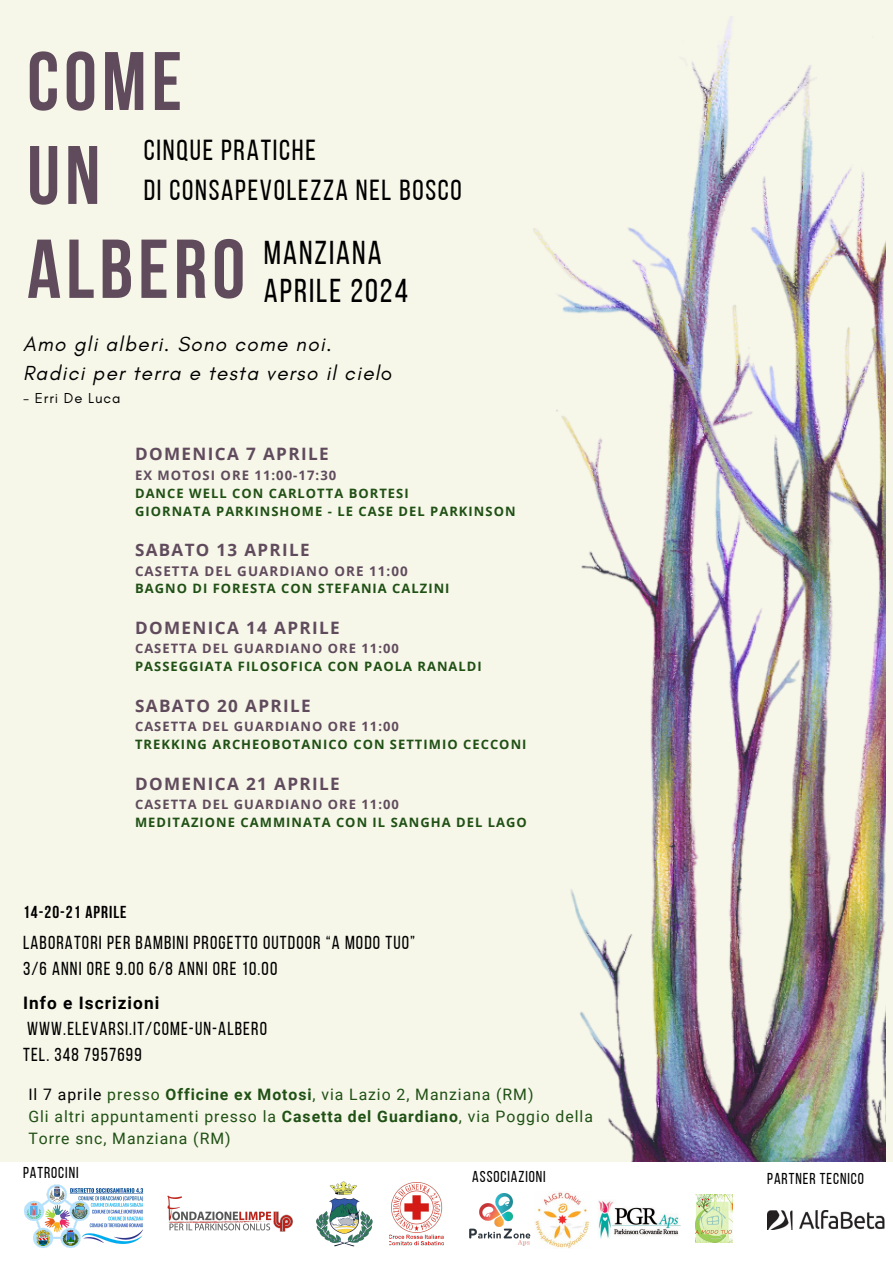
<style>
.page{position:relative;width:893px;height:1263px;background:#f6f6e9}
.page>*{position:absolute;margin:0;border:0;box-sizing:border-box;transform-origin:0 0}
.t1{font:700 83.25px "Bebas Neue";letter-spacing:.06em;color:#604b5d}
.t2{font:700 82.72px/93.9px "Bebas Neue";letter-spacing:.06em;color:#604b5d}
.t3{font:33px/38.2px "Bebas Neue";letter-spacing:.06em;color:#000}
.t4{font:28.95px/39.9px "Bebas Neue";letter-spacing:.06em;color:#000}
.t5{font:italic 20.77px/28.7px "Glacial Indifference";letter-spacing:.06em;color:#000}
.t6{font:18.75px/25.9px "Bebas Neue";letter-spacing:.06em;color:#000}
.t7{font:700 17.25px "Roboto";letter-spacing:.06em;color:#000}
.t8{font:700 17.25px "Bebas Neue";letter-spacing:.06em;color:#000}
.t9{font:700 17.1px "Open Sans";letter-spacing:.08em;color:#604b5d}
.t10{font:700 17.02px "Open Sans";letter-spacing:.08em;color:#604b5d}
.t11{font:15.75px/21.9px "Roboto";letter-spacing:.06em;color:#1f5014}
.t12{font:15.75px "Bebas Neue";letter-spacing:.06em;color:#000}
.t13{font:14.77px "Glacial Indifference";letter-spacing:.06em;color:#000}
.t14{font:700 13.42px "Open Sans";letter-spacing:.08em;color:#604b5d}
.t15{font:700 13.05px "Open Sans";letter-spacing:.08em;color:#604b5d}
.t16{font:700 12.98px "Open Sans";letter-spacing:.08em;color:#1f5014}
.t17{font:700 12.98px "Open Sans";letter-spacing:.08em;color:#604b5d}
.s1{font-style:normal}
.s2{color:#000}
.s3{font-weight:700}
</style>
<div class="page">
<img style="left:533px;top:19px;width:352px;height:1143px">
<div style="left:0;top:1162px;width:893px;height:101px;background:#fff"></div>
<img style="left:389px;top:1183px;width:54px;height:62px">
<img style="left:767px;top:1210px;width:118px;height:19px">
<img style="left:24px;top:1184px;width:120px;height:64px">
<img style="left:316px;top:1181px;width:57px;height:66px">
<img style="left:598px;top:1200px;width:82px;height:39px">
<img style="left:535px;top:1191px;width:56px;height:57px">
<img style="left:469px;top:1193px;width:62px;height:53px">
<img style="left:167px;top:1195px;width:125px;height:37px">
<img style="left:695px;top:1194px;width:38px;height:48px">
<p class="t2" style="left:27px;top:42px;width:156px">COME<br>UN</p>
<p class="t1" style="left:27px;top:235px;width:219px">ALBERO</p>
<h6 class="t4" style="left:144px;top:133px;width:320px">CINQUE PRATICHE<br>DI CONSAPEVOLEZZA NEL BOSCO</h6>
<p class="t3" style="left:264px;top:237px;width:145px">MANZIANA<br>APRILE 2024</p>
<p class="t5" style="left:23px;top:330px;width:370px">Amo gli alberi. Sono come noi.<br>Radici per terra e testa verso il ciel<span class="s1">o</span></p>
<p class="t13" style="left:23px;top:389px;width:99px">- Erri De Luca</p>
<h1 class="t9" style="left:135px;top:442px;width:195px">DOMENICA 7 APRILE</h1>
<p class="t15" style="left:135px;top:466px;width:203px">EX MOTOSI ORE 11:00-17:30</p>
<p class="t16" style="left:135px;top:484px;width:275px">DANCE WELL CON CARLOTTA BORTESI</p>
<p class="t16" style="left:135px;top:502px;width:382px">GIORNATA PARKINSHOME - LE CASE DEL PARKINSON</p>
<p class="t10" style="left:135px;top:537px;width:176px">SABATO 13 APRILE</p>
<p class="t14" style="left:135px;top:562px;width:274px">CASETTA DEL GUARDIANO ORE 11:00</p>
<p class="t16" style="left:135px;top:579px;width:316px">BAGNO DI FORESTA CON STEFANIA CALZINI</p>
<p class="t9" style="left:135px;top:616px;width:206px">DOMENICA 14 APRILE</p>
<p class="t17" style="left:135px;top:639px;width:265px">CASETTA DEL GUARDIANO ORE 11:00</p>
<p class="t16" style="left:135px;top:657px;width:348px">PASSEGGIATA FILOSOFICA CON PAOLA RANALDI</p>
<p class="t9" style="left:135px;top:694px;width:177px">SABATO 20 APRILE</p>
<p class="t17" style="left:135px;top:717px;width:265px">CASETTA DEL GUARDIANO ORE 11:00</p>
<p class="t16" style="left:135px;top:735px;width:393px">TREKKING ARCHEOBOTANICO CON SETTIMIO CECCONI</p>
<p class="t9" style="left:135px;top:771px;width:206px">DOMENICA 21 APRILE</p>
<p class="t17" style="left:135px;top:795px;width:265px">CASETTA DEL GUARDIANO ORE 11:00</p>
<p class="t16" style="left:135px;top:813px;width:393px">MEDITAZIONE CAMMINATA CON IL SANGHA DEL LAGO</p>
<p class="t8" style="left:23px;top:905px;width:105px">14-20-21 APRILE</p>
<h5 class="t6" style="left:23px;top:931px;width:393px">LABORATORI PER BAMBINI PROGETTO OUTDOOR “A MODO TUO”<br>3/6 ANNI ORE 9.00 6/8 ANNI ORE 10.00</h5>
<h4 class="t7" style="left:23px;top:992px;width:138px">Info e Iscrizioni</h4>
<h3 class="t6" style="left:23px;top:1017px;width:245px">WWW.ELEVARSI.IT/COME-UN-ALBERO<br>TEL. 348 7957699</h3>
<p class="t11" style="left:28px;top:1084px;width:506px"><span class="s2">Il 7 aprile</span> presso <span class="s3">Officine ex Motosi</span>, via Lazio 2, Manziana (RM)</p>
<p class="t11" style="left:28px;top:1105px;width:566px">Gli altri appuntamenti presso la <span class="s3">Casetta del Guardiano</span>, via Poggio della<br>Torre snc, Manziana (RM)</p>
<p class="t12" style="left:23px;top:1166px;width:57px">PATROCINI</p>
<h2 class="t12" style="left:472px;top:1170px;width:75px">ASSOCIAZIONI</h2>
<h4 class="t12" style="left:767px;top:1172px;width:98px">PARTNER TECNICO</h4>
</div>
